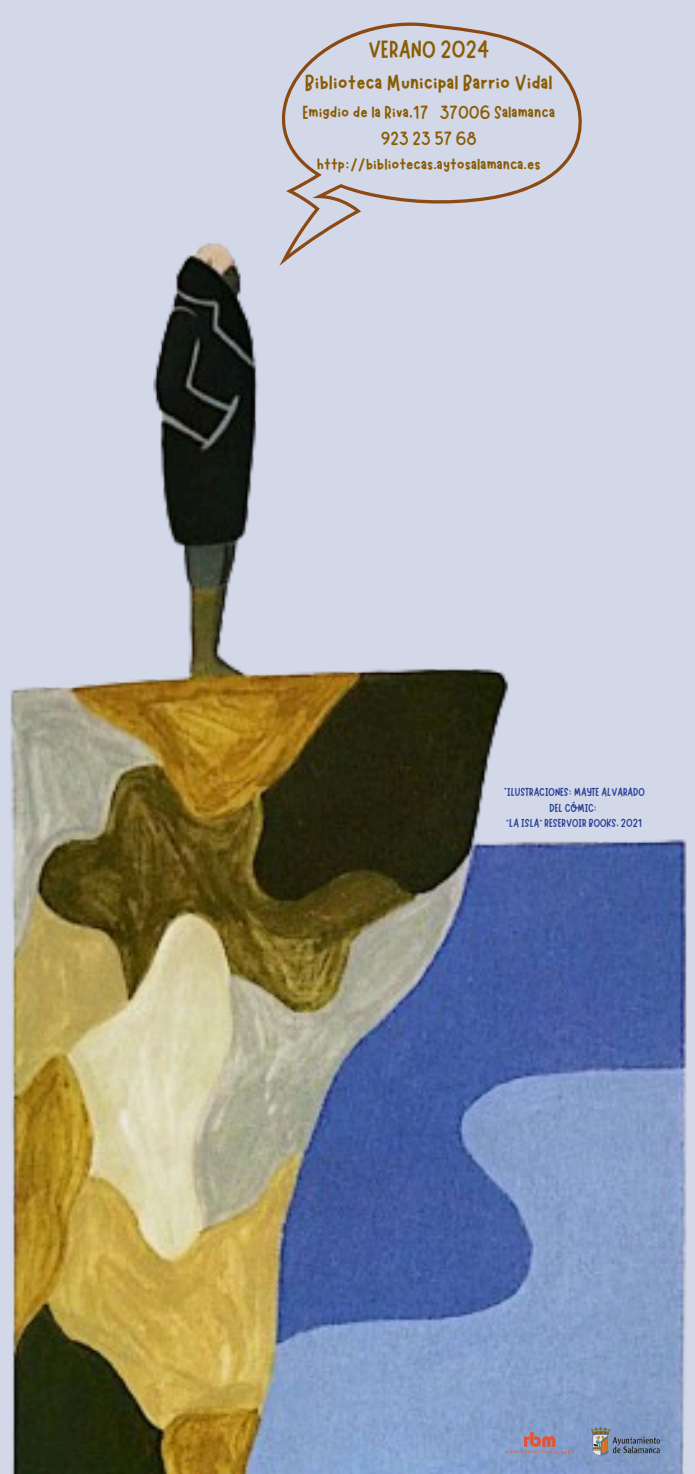
<style>
.page{position:relative;width:695px;height:1474px;background:#fff}
.page>*{position:absolute;margin:0;border:0;box-sizing:border-box;transform-origin:0 0}
.t1{font:24.85px "Marykate";color:#8b5c04}
.t2{font:23.45px "Marykate";color:#8b5c04}
.t3{font:18.9px/25.9px "Marykate";color:#8b5c04;text-align:center}
.t4{font:18.55px "Marykate";color:#8b5c04}
.t5{font:11.55px "Marykate";color:#243c95}
</style>
<div class="page">
<div style="left:0;top:0;width:694px;height:1474px;background:#d2d8e8"></div>
<img style="left:10px;top:242px;width:677px;height:1232px">
<svg style="left:279px;top:22px;width:304px;height:244px"></svg>
<img style="left:502px;top:1426px;width:72px;height:30px">
<img style="left:590px;top:1426px;width:71px;height:30px">
<p class="t1" style="left:368px;top:33px;width:123px">VERANO 2024</p>
<p class="t2" style="left:305px;top:68px;width:249px">Biblioteca Municipal Barrio Vidal</p>
<p class="t3" style="left:302px;top:98px;width:254px">Emigdio de la Riva,17 37006 Salamanca<br>923 23 57 68</p>
<p class="t4" style="left:317px;top:152px;width:225px">http://bibliotecas.aytosalamanca.es</p>
<p class="t5" style="left:503px;top:784px;width:142px">*ILUSTRACIONES: MAYTE ALVARADO</p>
<p class="t5" style="left:549px;top:800px;width:49px">DEL CÓMIC:</p>
<p class="t5" style="left:506px;top:815px;width:138px">"LA ISLA" RESERVOIR BOOKS, 2021</p>
</div>
